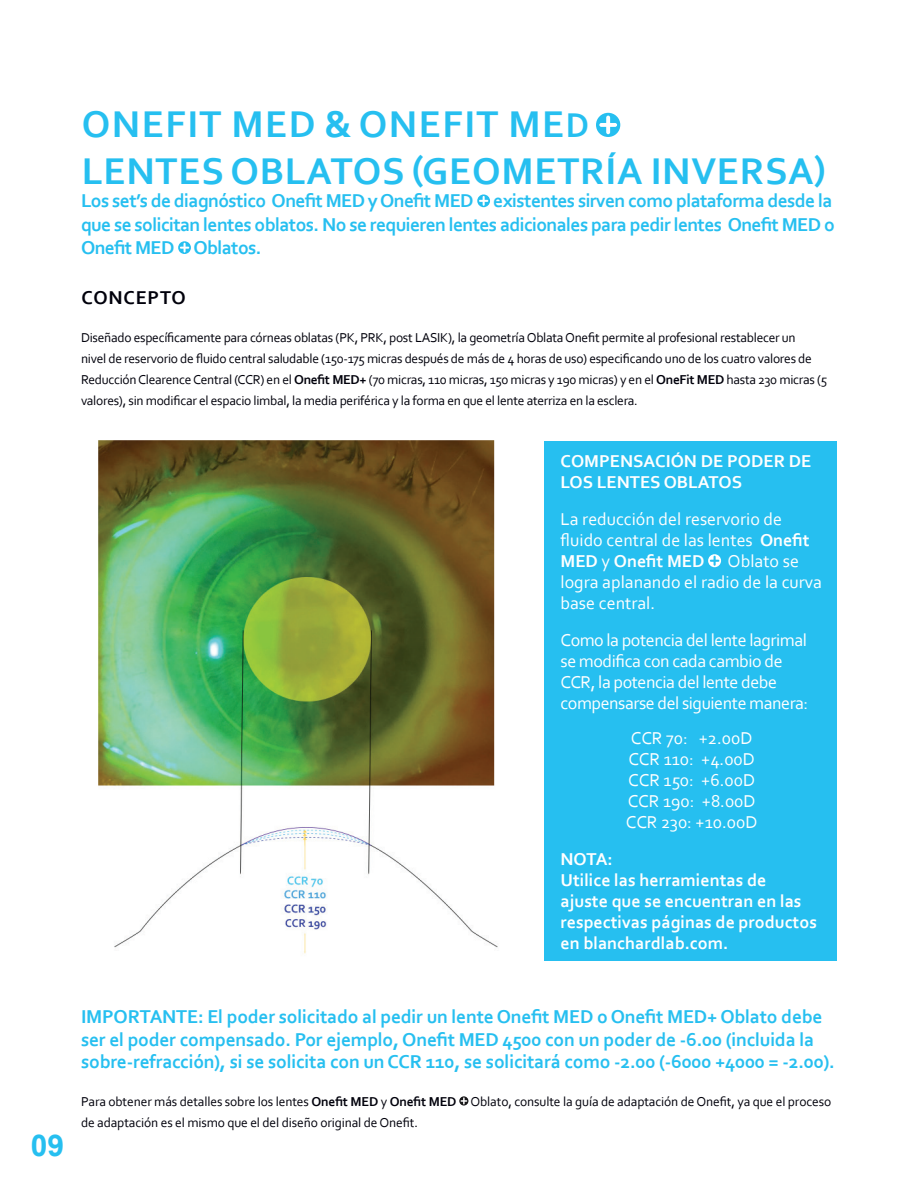
<style>
.page{position:relative;width:918px;height:1188px;background:#fff}
.page>*{position:absolute;margin:0;border:0;box-sizing:border-box;transform-origin:0 0}
.t1{font:700 39px/46.8px "Corbel";letter-spacing:.02em;color:#26bff0}
.t2{font:700 30px "Arial";color:#26bff0}
.t3{font:700 19.5px/22.5px "Corbel";letter-spacing:-.01em;color:#26bff0}
.t4{font:700 19.5px/23.4px "Corbel";letter-spacing:-.03em;color:#26bff0}
.t5{font:700 19.5px "Corbel";letter-spacing:.04em;color:#00000b}
.t6{font:18px/21px "Corbel";color:#fff}
.t7{font:700 18px/21px "Corbel";color:#fff}
.t8{font:18px/21px "Corbel";letter-spacing:-.025em;color:#fff}
.t9{font:13.5px/21px "Corbel";letter-spacing:-.02em;color:#00000b}
.s1{font-size:36px}
.s2{font-weight:700}
</style>
<div class="page">
<svg style="left:596px;top:113px;width:24px;height:24px"></svg>
<svg style="left:477px;top:194px;width:13px;height:13px"></svg>
<svg style="left:178px;top:241px;width:13px;height:13px"></svg>
<svg style="left:459px;top:1096px;width:9px;height:10px"></svg>
<svg style="left:461px;top:1097px;width:6px;height:8px"></svg>
<div style="left:544px;top:442px;width:293px;height:519px;background:#26bff0"></div>
<svg style="left:708px;top:554px;width:13px;height:13px"></svg>
<svg style="left:710px;top:556px;width:9px;height:10px"></svg>
<img style="left:98px;top:440px;width:400px;height:514px">
<p class="t1" style="left:82px;top:100px;width:746px">ONEFIT MED &amp; ONEFIT ME<span class="s1">D<br></span>LENTES OBLATOS (GEOMETRÍA INVERSA)</p>
<p class="t4" style="left:81px;top:189px;width:755px">Los set’s de diagnóstico Onefit MED y Onefit MED existentes sirven como plataforma desde la que se solicitan lentes oblatos. No se requieren lentes adicionales para pedir lentes Onefit MED o<br>Onefit MED Oblatos.</p>
<p class="t5" style="left:81px;top:286px;width:106px">CONCEPTO</p>
<p class="t9" style="left:81px;top:326px;width:748px">Diseñado específicamente para córneas oblatas (PK, PRK, post LASIK), la geometría Oblata Onefit permite al profesional restablecer un<br>nivel de reservorio de fluido central saludable (150-175 micras después de más de 4 horas de uso) especificando uno de los cuatro valores de Reducción Clearence Central (CCR) en el <span class="s2">Onefit MED+</span> (70 micras, 110 micras, 150 micras y 190 micras) y en el <span class="s2">OneFit MED</span> hasta 230 micras (5 valores), sin modificar el espacio limbal, la media periférica y la forma en que el lente aterriza en la esclera.</p>
<p class="t7" style="left:561px;top:450px;width:252px">COMPENSACIÓN DE PODER DE<br>LOS LENTES OBLATOS</p>
<p class="t6" style="left:561px;top:508px;width:251px">La reducción del reservorio de fluido central de las lentes <span class="s2">Onefit<br>MED</span> y <span class="s2">Onefit MED</span></p>
<p class="t6" style="left:561px;top:550px;width:263px;text-indent:167px">Oblato se logra aplanando el radio de la curva base central.</p>
<p class="t8" style="left:561px;top:630px;width:249px">Como la potencia del lente lagrimal se modifica con cada cambio de<br>CCR, la potencia del lente debe compensarse del siguiente manera:</p>
<p class="t6" style="left:631px;top:727px;width:123px">CCR 70: +2.00D</p>
<p class="t6" style="left:628px;top:748px;width:128px">CCR 110: +4.00D</p>
<p class="t6" style="left:628px;top:769px;width:128px">CCR 150: +6.00D</p>
<p class="t6" style="left:628px;top:790px;width:129px">CCR 190: +8.00D</p>
<p class="t6" style="left:626px;top:811px;width:133px">CCR 230: +10.00D</p>
<p class="t7" style="left:561px;top:848px;width:258px">NOTA:<br>Utilice las herramientas de ajuste que se encuentran en las respectivas páginas de productos en blanchardlab.com.</p>
<p class="t2" style="left:31px;top:1126px;width:35px">09</p>
<p class="t3" style="left:81px;top:1005px;width:756px">IMPORTANTE: El poder solicitado al pedir un lente Onefit MED o Onefit MED+ Oblato debe ser el poder compensado. Por ejemplo, Onefit MED 4500 con un poder de -6.00 (incluida la sobre-refracción), si se solicita con un CCR 110, se solicitará como -2.00 (-6000 +4000 = -2.00).</p>
<p class="t9" style="left:81px;top:1090px;width:752px">Para obtener más detalles sobre los lentes <span class="s2">Onefit MED</span> y <span class="s2">Onefit MED</span> Oblato, consulte la guía de adaptación de Onefit, ya que el proceso de adaptación es el mismo que el del diseño original de Onefit.</p>
</div>
